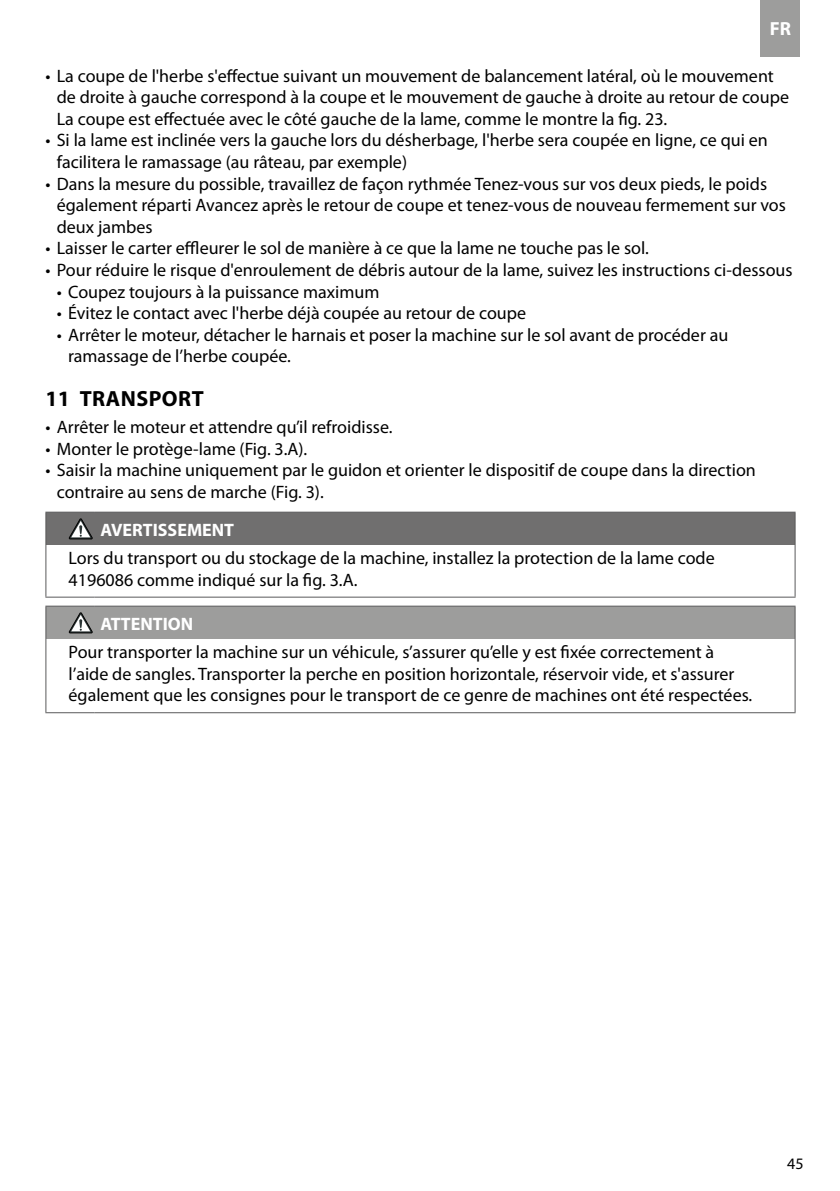
<style>
.page{position:relative;width:840px;height:1191px;background:#fff}
.page>*{position:absolute;margin:0;border:0;box-sizing:border-box;transform-origin:0 0}
.t1{font:700 22px "Myriad Pro";letter-spacing:.02em;color:#000}
.t2{font:700 19px "Myriad Pro";color:#fff}
.t3{font:18px/21.6px "Myriad Pro";color:#000}
.t4{font:700 18px "Myriad Pro";color:#fff}
.t5{font:16px "Myriad Pro";color:#000}
</style>
<div class="page">
<div style="left:760px;top:0;width:39px;height:57px;background:#9d9d9c"></div>
<hr style="left:45px;top:511px;width:50px;height:1px;background:#5a5a5b">
<hr style="left:45px;top:512px;width:1px;height:33px;background:#5a5a5b">
<hr style="left:95px;top:511px;width:700px;height:1px;background:#5a5a5b">
<hr style="left:794px;top:512px;width:1px;height:33px;background:#5a5a5b">
<hr style="left:45px;top:545px;width:1px;height:51px;background:#5a5a5b">
<hr style="left:794px;top:545px;width:1px;height:51px;background:#5a5a5b">
<hr style="left:45px;top:596px;width:50px;height:1px;background:#5a5a5b">
<hr style="left:95px;top:596px;width:700px;height:1px;background:#5a5a5b">
<div style="left:46px;top:512px;width:748px;height:33px;background:#706f6f"></div>
<hr style="left:45px;top:605px;width:50px;height:1px;background:#5a5a5b">
<hr style="left:45px;top:606px;width:1px;height:33px;background:#5a5a5b">
<hr style="left:95px;top:605px;width:700px;height:1px;background:#5a5a5b">
<hr style="left:794px;top:606px;width:1px;height:33px;background:#5a5a5b">
<hr style="left:45px;top:639px;width:1px;height:73px;background:#5a5a5b">
<hr style="left:794px;top:639px;width:1px;height:73px;background:#5a5a5b">
<hr style="left:45px;top:712px;width:50px;height:1px;background:#5a5a5b">
<hr style="left:95px;top:712px;width:700px;height:1px;background:#5a5a5b">
<div style="left:46px;top:606px;width:748px;height:33px;background:#9d9d9c"></div>
<p class="t2" style="left:769px;top:17px;width:23px">FR</p>
<p class="t3" style="left:57px;top:64px;width:733px;text-indent:-11px">• La coupe de l'herbe s'effectue suivant un mouvement de balancement latéral, où le mouvement de droite à gauche correspond à la coupe et le mouvement de gauche à droite au retour de coupe<br>La coupe est effectuée avec le côté gauche de la lame, comme le montre la fig. 23.</p>
<p class="t3" style="left:57px;top:129px;width:712px;text-indent:-11px">• Si la lame est inclinée vers la gauche lors du désherbage, l'herbe sera coupée en ligne, ce qui en facilitera le ramassage (au râteau, par exemple)</p>
<p class="t3" style="left:57px;top:172px;width:730px;text-indent:-11px">• Dans la mesure du possible, travaillez de façon rythmée Tenez-vous sur vos deux pieds, le poids également réparti Avancez après le retour de coupe et tenez-vous de nouveau fermement sur vos deux jambes</p>
<p class="t3" style="left:45px;top:237px;width:604px">• Laisser le carter effleurer le sol de manière à ce que la lame ne touche pas le sol.</p>
<p class="t3" style="left:45px;top:259px;width:748px">• Pour réduire le risque d'enroulement de débris autour de la lame, suivez les instructions ci-dessous</p>
<p class="t3" style="left:57px;top:280px;width:324px">• Coupez toujours à la puissance maximum</p>
<p class="t3" style="left:57px;top:302px;width:470px">• Évitez le contact avec l'herbe déjà coupée au retour de coupe</p>
<p class="t3" style="left:68px;top:324px;width:661px;text-indent:-11px">• Arrêter le moteur, détacher le harnais et poser la machine sur le sol avant de procéder au ramassage de l’herbe coupée.</p>
<p class="t1" style="left:46px;top:384px;width:159px">11 TRANSPORT</p>
<p class="t3" style="left:45px;top:416px;width:348px">• Arrêter le moteur et attendre qu’il refroidisse.</p>
<p class="t3" style="left:45px;top:437px;width:263px">• Monter le protège-lame (Fig. 3.A).</p>
<p class="t3" style="left:57px;top:459px;width:700px;text-indent:-11px">• Saisir la machine uniquement par le guidon et orienter le dispositif de coupe dans la direction contraire au sens de marche (Fig. 3).</p>
<p class="t4" style="left:100px;top:518px;width:135px">AVERTISSEMENT</p>
<p class="t3" style="left:69px;top:547px;width:647px">Lors du transport ou du stockage de la machine, installez la protection de la lame code<br>4196086 comme indiqué sur la fig. 3.A.</p>
<p class="t4" style="left:100px;top:612px;width:94px">ATTENTION</p>
<p class="t3" style="left:69px;top:641px;width:685px">Pour transporter la machine sur un véhicule, s’assurer qu’elle y est fixée correctement à l’aide de sangles. Transporter la perche en position horizontale, réservoir vide, et s'assurer également que les consignes pour le transport de ce genre de machines ont été respectées.</p>
<p class="t5" style="left:786px;top:1153px;width:18px">45</p>
</div>
